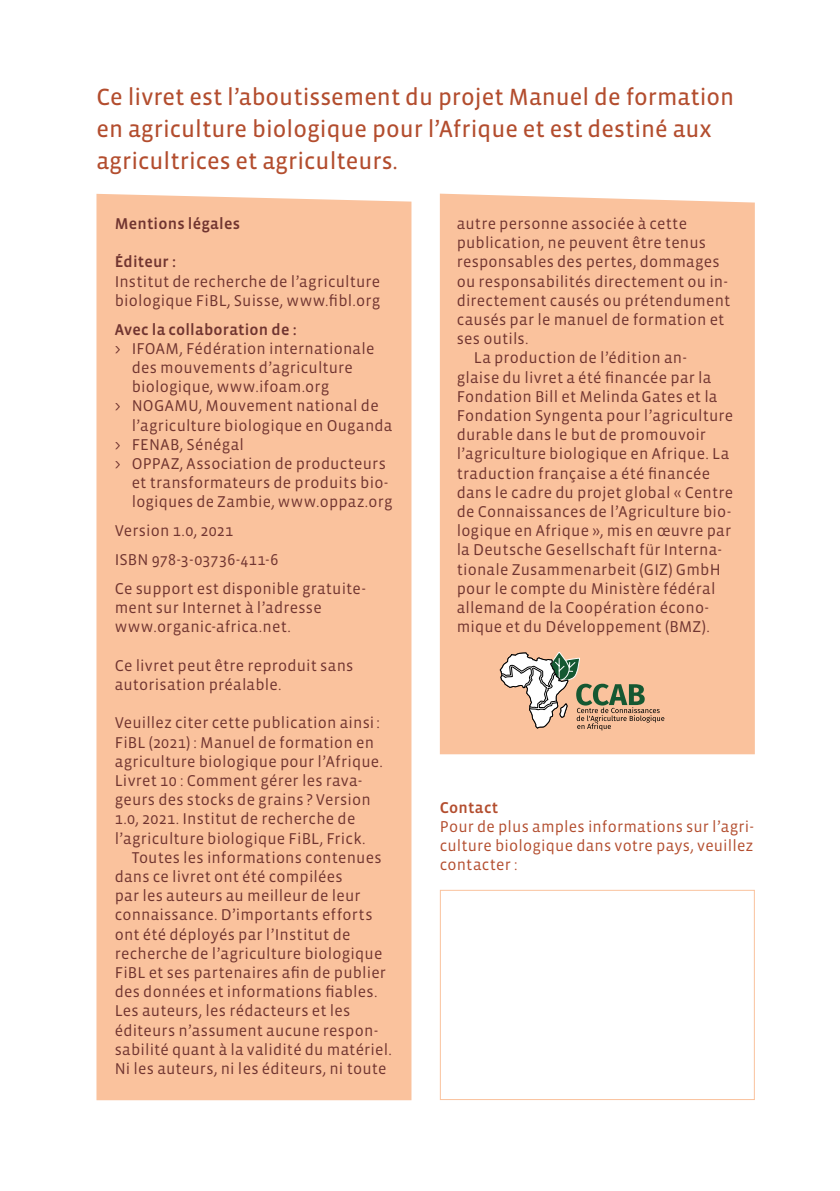
<style>
.page{position:relative;width:840px;height:1191px;background:#fff}
.page>*{position:absolute;margin:0;border:0;box-sizing:border-box;transform-origin:0 0}
.t1{font:24px/32px "Vista Sans OT";color:#b34d2e}
.t2{font:16px/19.2px "Vista Sans OT";letter-spacing:.015em;color:#703430}
.t3{font:16px/19.2px "Vista Sans OT";letter-spacing:.01em;color:#b34d2e;text-align:justify}
.t4{font:500 16px "Vista Sans OT";letter-spacing:.01em;color:#703430}
.t5{font:500 16px "Vista Sans OT";letter-spacing:.02em;color:#b34d2e}
</style>
<div class="page">
<div style="left:439px;top:890px;width:315px;height:210px;border:1px solid #fac29d"></div>
<div style="left:439px;top:194px;width:315px;height:560px;background:#fac29d"></div>
<div style="left:96px;top:194px;width:315px;height:906px;background:#fac29d"></div>
<svg style="left:499px;top:652px;width:165px;height:78px;background:#d4b599"></svg>
<h1 class="t1" style="left:96px;top:82px;width:639px">Ce livret est l’aboutissement du projet Manuel de formation en agriculture biologique pour l’Afrique et est destiné aux agricultrices et agriculteurs.</h1>
<p class="t4" style="left:115px;top:215px;width:127px">Mentions légales</p>
<p class="t4" style="left:115px;top:254px;width:63px">Éditeur :</p>
<p class="t2" style="left:115px;top:272px;width:267px">Institut de recherche de l’agriculture biologique FiBL, Suisse, www.fibl.org</p>
<p class="t4" style="left:115px;top:321px;width:183px">Avec la collaboration de :</p>
<p class="t2" style="left:115px;top:339px;width:261px">&gt; IFOAM, Fédération internationale</p>
<p class="t2" style="left:132px;top:358px;width:222px">des mouvements d’agriculture</p>
<p class="t2" style="left:132px;top:377px;width:199px">biologique, www.ifoam.org</p>
<p class="t2" style="left:115px;top:397px;width:265px">&gt; NOGAMU, Mouvement national de</p>
<p class="t2" style="left:132px;top:416px;width:262px">l’agriculture biologique en Ouganda</p>
<p class="t2" style="left:115px;top:435px;width:131px">&gt; FENAB, Sénégal</p>
<p class="t2" style="left:115px;top:454px;width:272px">&gt; OPPAZ, Association de producteurs</p>
<p class="t2" style="left:132px;top:473px;width:257px">et transformateurs de produits bio-</p>
<p class="t2" style="left:132px;top:493px;width:262px">logiques de Zambie, www.oppaz.org</p>
<p class="t2" style="left:115px;top:517px;width:252px;line-height:28.8px">Version 1.0, 2021<br>ISBN 978-3-03736-411-6<br>Ce support est disponible gratuite-</p>
<p class="t2" style="left:115px;top:598px;width:208px">ment sur Internet à l’adresse www.organic-africa.net.</p>
<p class="t2" style="left:115px;top:656px;width:240px">Ce livret peut être reproduit sans autorisation préalable.</p>
<p class="t2" style="left:115px;top:713px;width:270px">Veuillez citer cette publication ainsi:<br>FiBL (2021) : Manuel de formation en agriculture biologique pour l’Afrique.<br>Livret 10 : Comment gérer les rava&shy;geurs des stocks de grains ? Version 1.0, 2021. Institut de recherche de l’agriculture biologique FiBL, Frick.</p>
<p class="t2" style="left:115px;top:848px;width:279px;text-indent:17px">Toutes les informations contenues dans ce livret ont été compilées<br>par les auteurs au meilleur de leur connaissance. D’importants efforts ont été déployés par l’Institut de recherche de l’agriculture biologique FiBL et ses partenaires afin de publier des données et informations fiables.<br>Les auteurs, les rédacteurs et les éditeurs n’assument aucune respon&shy;sabilité quant à la validité du matériel.<br>Ni les auteurs, ni les éditeurs, ni toute</p>
<p class="t2" style="left:456px;top:214px;width:232px">autre personne associée à cette</p>
<p class="t2" style="left:456px;top:233px;width:251px">publication, ne peuvent être tenus</p>
<p class="t2" style="left:456px;top:253px;width:264px">responsables des pertes, dommages</p>
<p class="t2" style="left:456px;top:272px;width:272px">ou responsabilités directement ou in-</p>
<p class="t2" style="left:456px;top:291px;width:275px">directement causés ou prétendument</p>
<p class="t2" style="left:456px;top:310px;width:269px">causés par le manuel de formation et</p>
<p class="t2" style="left:456px;top:329px;width:73px">ses outils.</p>
<p class="t2" style="left:473px;top:349px;width:214px">La production de l’édition an-</p>
<p class="t2" style="left:456px;top:368px;width:256px">glaise du livret a été financée par la</p>
<p class="t2" style="left:456px;top:387px;width:262px">Fondation Bill et Melinda Gates et la</p>
<p class="t2" style="left:456px;top:406px;width:278px">Fondation Syngenta pour l’agriculture</p>
<p class="t2" style="left:456px;top:425px;width:251px">durable dans le but de promouvoir</p>
<p class="t2" style="left:456px;top:445px;width:274px">l’agriculture biologique en Afrique. La</p>
<p class="t2" style="left:456px;top:464px;width:255px">traduction française a été financée</p>
<p class="t2" style="left:456px;top:483px;width:278px">dans le cadre du projet global « Centre</p>
<p class="t2" style="left:456px;top:502px;width:276px">de Connaissances de l’Agriculture bio-</p>
<p class="t2" style="left:456px;top:521px;width:276px">logique en Afrique », mis en œuvre par</p>
<p class="t2" style="left:456px;top:541px;width:266px">la Deutsche Gesellschaft für Interna-</p>
<p class="t2" style="left:456px;top:560px;width:265px">tionale Zusammenarbeit (GIZ) GmbH</p>
<p class="t2" style="left:456px;top:579px;width:260px">pour le compte du Ministère fédéral</p>
<p class="t2" style="left:456px;top:598px;width:253px">allemand de la Coopération écono-</p>
<p class="t2" style="left:456px;top:617px;width:254px">mique et du Développement (BMZ).</p>
<p class="t5" style="left:439px;top:799px;width:60px">Contact</p>
<p class="t3" style="left:439px;top:817px;width:315px">Pour de plus amples informations sur l’agri&shy;culture biologique dans votre pays, veuillez contacter :</p>
</div>
